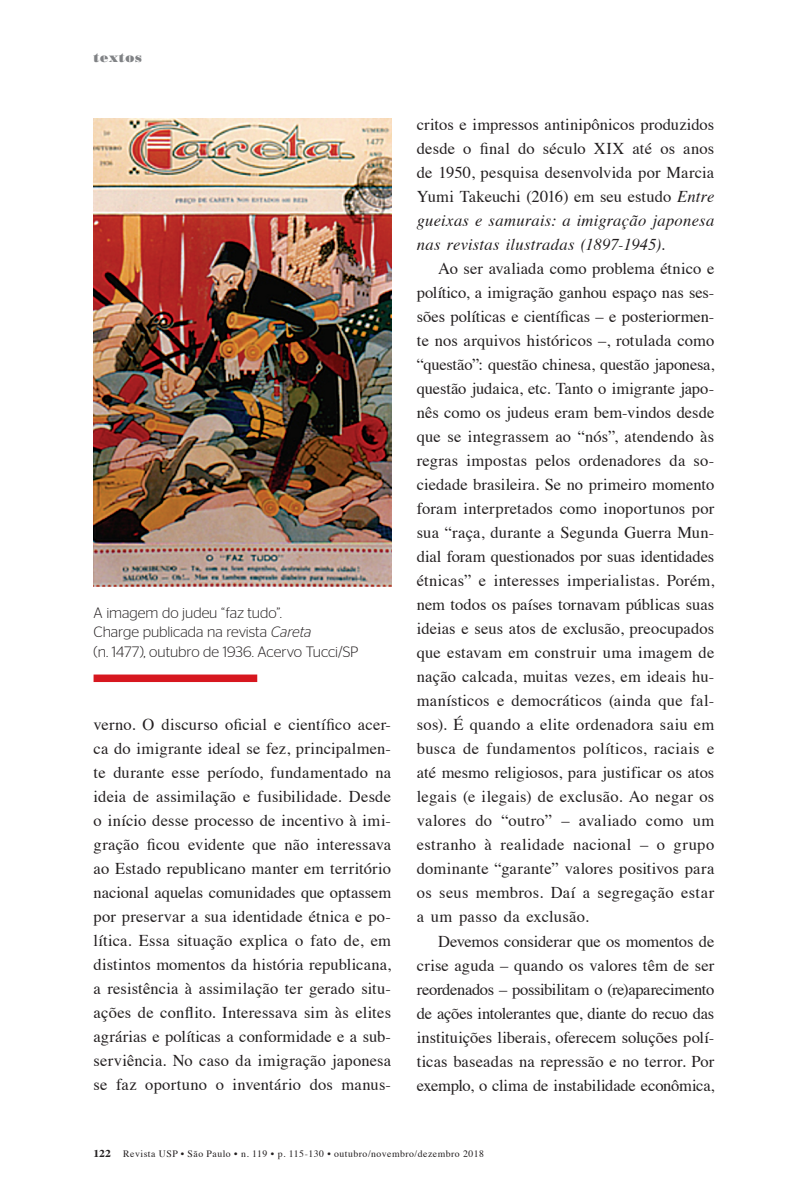
<style>
.page{position:relative;width:808px;height:1191px;background:#fff}
.page>*{position:absolute;margin:0;border:0;box-sizing:border-box;transform-origin:0 0}
.t1{font:16.5px/24px "Times";letter-spacing:.01em;color:#231f20;text-align:justify}
.t2{font:300 15px/19.6px "Stag Sans";letter-spacing:-.005em;color:#231f20}
.t3{font:9.75px "Times";letter-spacing:.05em;color:#231f20}
.s1{font-style:italic}
.s2{font-weight:700;font-size:10.5px}
</style>
<div class="page">
<div style="left:94px;top:674px;width:163px;height:8px;background:#d7171f"></div>
<img style="left:94px;top:118px;width:297px;height:468px">
<p class="t2" style="left:94px;top:602px;width:266px">A imagem do judeu “faz tudo”.<br>Charge publicada na revista <span class="s1">Careta<br></span>(n. 1477), outubro de 1936. Acervo Tucci/SP</p>
<p class="t1" style="left:94px;top:711px;width:299px">verno. O discurso oficial e científico acer&shy;ca do imigrante ideal se fez, principalmen&shy;te durante esse período, fundamentado na ideia de assimilação e fusibilidade. Desde o início desse processo de incentivo à imi&shy;gração ficou evidente que não interessava ao Estado republicano manter em território nacional aquelas comunidades que optassem por preservar a sua identidade étnica e po&shy;lítica. Essa situação explica o fato de, em distintos momentos da história republicana, a resistência à assimilação ter gerado situ&shy;ações de conflito. Interessava sim às elites agrárias e políticas a conformidade e a sub&shy;serviência. No caso da imigração japonesa se faz oportuno o inventário dos manus-</p>
<p class="t1" style="left:417px;top:111px;width:299px">critos e impressos antinipônicos produzidos desde o final do século XIX até os anos de 1950, pesquisa desenvolvida por Marcia Yumi Takeuchi (2016) em seu estudo <span class="s1">Entre gueixas e samurais: a imigração japonesa nas revistas ilustradas (1897-1945)</span>.</p>
<p class="t1" style="left:417px;top:255px;width:299px;text-indent:21px">Ao ser avaliada como problema étnico e político, a imigração ganhou espaço nas ses&shy;sões políticas e científicas – e posteriormen&shy;te nos arquivos históricos –, rotulada como “questão”: questão chinesa, questão japonesa, questão judaica, etc. Tanto o imigrante japo&shy;nês como os judeus eram bem-vindos desde que se integrassem ao “nós”, atendendo às regras impostas pelos ordenadores da so&shy;ciedade brasileira. Se no primeiro momento foram interpretados como inoportunos por sua “raça, durante a Segunda Guerra Mun&shy;dial foram questionados por suas identidades étnicas” e interesses imperialistas. Porém, nem todos os países tornavam públicas suas ideias e seus atos de exclusão, preocupados que estavam em construir uma imagem de nação calcada, muitas vezes, em ideais hu&shy;manísticos e democráticos (ainda que fal&shy;sos). É quando a elite ordenadora saiu em busca de fundamentos políticos, raciais e até mesmo religiosos, para justificar os atos legais (e ilegais) de exclusão. Ao negar os valores do “outro” – avaliado como um estranho à realidade nacional – o grupo dominante “garante” valores positivos para os seus membros. Daí a segregação estar a um passo da exclusão.</p>
<p class="t1" style="left:417px;top:927px;width:299px;text-indent:21px">Devemos considerar que os momentos de crise aguda – quando os valores têm de ser reordenados – possibilitam o (re)aparecimento de ações intolerantes que, diante do recuo das instituições liberais, oferecem soluções polí&shy;ticas baseadas na repressão e no terror. Por exemplo, o clima de instabilidade econômica,</p>
<p class="t3" style="left:94px;top:1144px;width:392px"><span class="s2">122</span> Revista USP • São Paulo • n. 119 • p. 115-130 • outubro/novembro/dezembro 2018</p>
</div>
